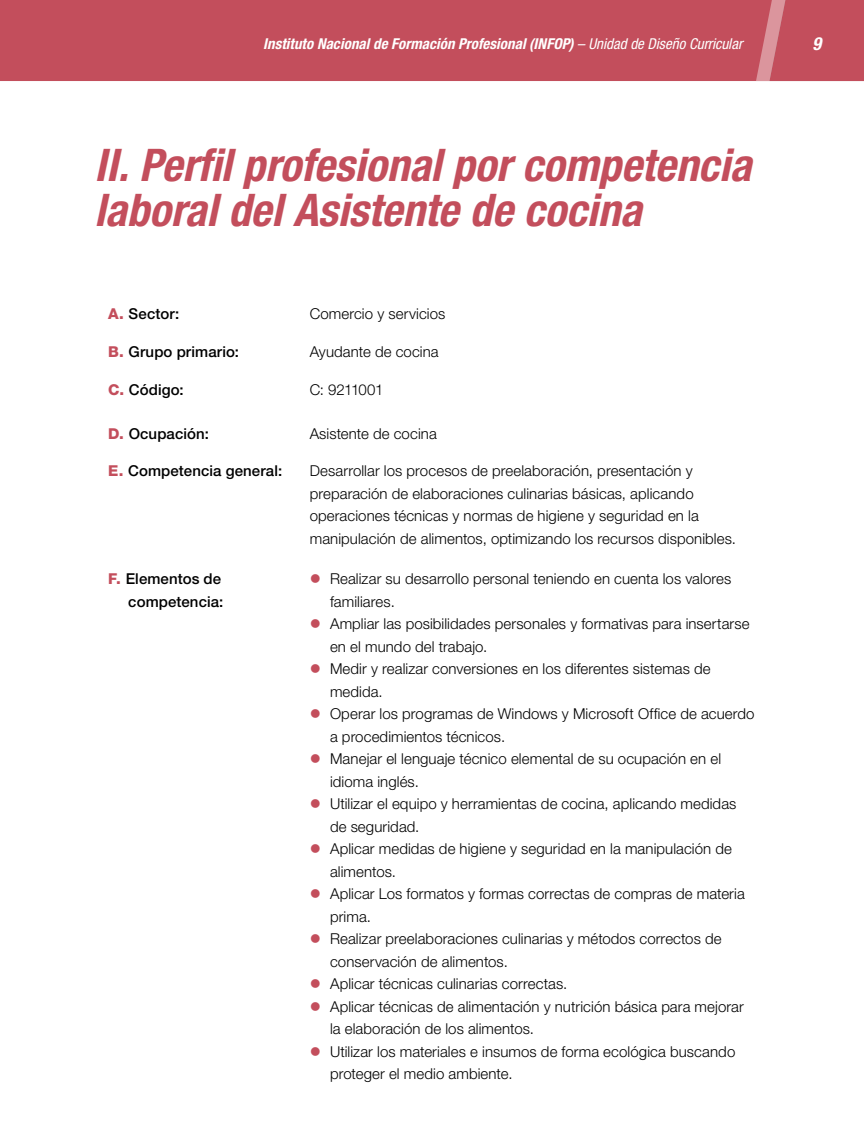
<style>
.page{position:relative;width:864px;height:1148px;background:#fff}
.page>*{position:absolute;margin:0;border:0;box-sizing:border-box;transform-origin:0 0}
.t1{font:italic 700 condensed 45px/45px "Helvetica Neue LT Std";color:#c34e5c}
.t2{font:italic 700 condensed 18px "Helvetica Neue LT Std";color:#fff}
.t3{font:300 15px/22.5px "Helvetica Neue LT Std";letter-spacing:.005em;color:#000}
.t4{font:500 15px/22.5px "Helvetica Neue LT Std";letter-spacing:.005em;color:#000;text-align:right}
.t5{font:italic 700 condensed 15px "Helvetica Neue LT Std";letter-spacing:.005em;color:#fff}
.t6{font:300 15px "Helvetica Neue LT Std";letter-spacing:-.035em;color:#000}
.s1{font-weight:400}
.s2{font-weight:800;color:#c34e5c}
.s3{color:#c34e5c}
</style>
<div class="page">
<div style="left:0;top:0;width:756px;height:81px;background:#c34e5c"></div>
<svg style="left:756px;top:0;width:108px;height:81px;background:#c55664"></svg>
<p class="t5" style="left:263px;top:35px;width:481px">Instituto Nacional de Formación Profesional (INFOP) <span class="s1">– Unidad de Diseño Curricular</span></p>
<p class="t2" style="left:812px;top:33px;width:10px">9</p>
<h1 class="t1" style="left:94px;top:143px;width:658px">II. Perfil profesional por competencia laboral del Asistente de cocina</h1>
<p class="t4" style="left:108px;top:302px;width:73px"><span class="s2">A.</span> Sector:</p>
<p class="t3" style="left:310px;top:302px;width:137px">Comercio y servicios</p>
<p class="t4" style="left:108px;top:340px;width:133px"><span class="s2">B.</span> Grupo primario:</p>
<p class="t3" style="left:310px;top:340px;width:130px">Ayudante de cocina</p>
<p class="t4" style="left:108px;top:378px;width:77px"><span class="s2">C.</span> Código:</p>
<p class="t6" style="left:310px;top:381px;width:75px">C: 9211001</p>
<p class="t4" style="left:108px;top:422px;width:102px"><span class="s2">D.</span> Ocupación:</p>
<p class="t3" style="left:310px;top:422px;width:129px">Asistente de cocina</p>
<p class="t4" style="left:108px;top:460px;width:176px"><span class="s2">E.</span> Competencia general:</p>
<p class="t3" style="left:310px;top:459px;width:428px">Desarrollar los procesos de preelaboración, presentación y preparación de elaboraciones culinarias básicas, aplicando operaciones técnicas y normas de higiene y seguridad en la manipulación de alimentos, optimizando los recursos disponibles.</p>
<p class="t4" style="left:108px;top:567px;width:117px"><span class="s2">F.</span> Elementos de competencia:</p>
<p class="t3" style="left:330px;top:567px;width:403px;text-indent:-20px"><span class="s3">●</span> Realizar su desarrollo personal teniendo en cuenta los valores familiares.</p>
<p class="t3" style="left:330px;top:612px;width:421px;text-indent:-20px"><span class="s3">●</span> Ampliar las posibilidades personales y formativas para insertarse en el mundo del trabajo.</p>
<p class="t3" style="left:330px;top:657px;width:382px;text-indent:-20px"><span class="s3">●</span> Medir y realizar conversiones en los diferentes sistemas de medida.</p>
<p class="t3" style="left:330px;top:702px;width:426px;text-indent:-20px"><span class="s3">●</span> Operar los programas de Windows y Microsoft Office de acuerdo a procedimientos técnicos.</p>
<p class="t3" style="left:330px;top:747px;width:393px;text-indent:-20px"><span class="s3">●</span> Manejar el lenguaje técnico elemental de su ocupación en el idioma inglés.</p>
<p class="t3" style="left:330px;top:792px;width:408px;text-indent:-20px"><span class="s3">●</span> Utilizar el equipo y herramientas de cocina, aplicando medidas de seguridad.</p>
<p class="t3" style="left:330px;top:837px;width:403px;text-indent:-20px"><span class="s3">●</span> Aplicar medidas de higiene y seguridad en la manipulación de alimentos.</p>
<p class="t3" style="left:330px;top:882px;width:416px;text-indent:-20px"><span class="s3">●</span> Aplicar Los formatos y formas correctas de compras de materia prima.</p>
<p class="t3" style="left:330px;top:927px;width:393px;text-indent:-20px"><span class="s3">●</span> Realizar preelaboraciones culinarias y métodos correctos de conservación de alimentos.</p>
<p class="t3" style="left:310px;top:972px;width:259px"><span class="s3">●</span> Aplicar técnicas culinarias correctas.</p>
<p class="t3" style="left:330px;top:995px;width:415px;text-indent:-20px"><span class="s3">●</span> Aplicar técnicas de alimentación y nutrición básica para mejorar la elaboración de los alimentos.</p>
<p class="t3" style="left:330px;top:1040px;width:407px;text-indent:-20px"><span class="s3">●</span> Utilizar los materiales e insumos de forma ecológica buscando proteger el medio ambiente.</p>
</div>
